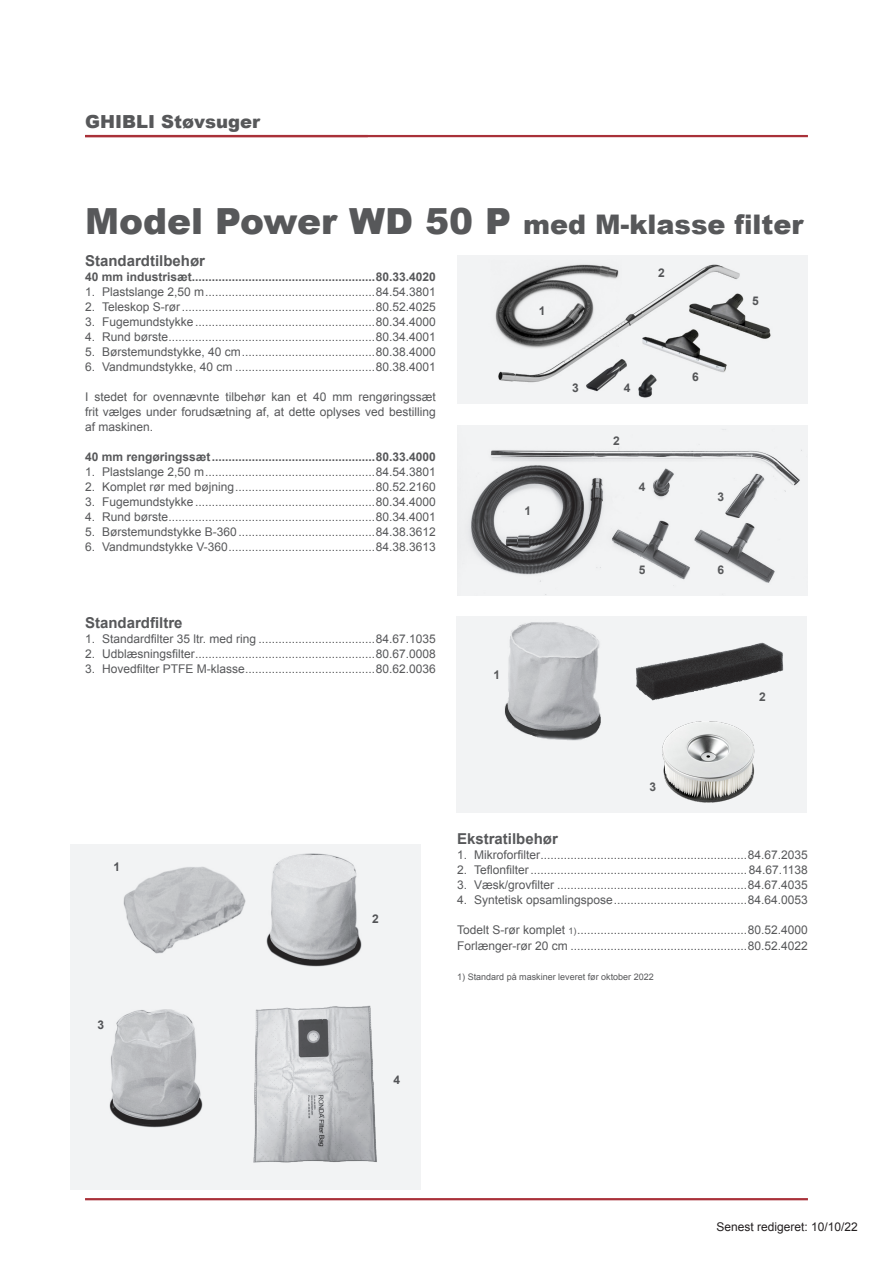
<style>
.page{position:relative;width:893px;height:1263px;background:#fff}
.page>*{position:absolute;margin:0;border:0;box-sizing:border-box;transform-origin:0 0}
.Paragraph_Style_1{font:900 27px "Arial";color:#57585a}
.Paragraph_Style_1-2{font:900 18px "Arial";color:#57585a}
.Paragraph_Style_1-3{font:700 15px "Arial";color:#57585a}
.Paragraph_Style_1-4{font:12px/15.1px "Arial";color:#57585a}
.Paragraph_Style_1-5{font:700 12px "Arial";color:#57585a}
.t1{font:12px "Arial";color:#231f20}
.Paragraph_Style_1-6{font:9px "Arial";color:#57585a}
.s1{font-size:36px}
.s2{font-size:9px}
.s3{font-size:9.15px}
</style>
<div class="page">
<hr style="left:85px;top:135px;width:723px;height:2px;background:#a93139">
<hr style="left:85px;top:1198px;width:723px;height:2px;background:#a93139">
<svg style="left:457px;top:425px;width:351px;height:170px;fill:#f2f3f4"></svg>
<svg style="left:456px;top:617px;width:351px;height:196px;fill:#f2f3f4"></svg>
<img style="left:636px;top:715px;width:147px;height:91px">
<svg style="left:70px;top:844px;width:351px;height:345px;fill:#f2f3f4"></svg>
<svg style="left:457px;top:255px;width:351px;height:149px;fill:#f2f3f4"></svg>
<p class="Paragraph_Style_1-2" style="left:85px;top:108px;width:176px">GHIBLI Støvsuger</p>
<p class="Paragraph_Style_1" style="left:85px;top:205px;width:720px"><span class="s1">Model Power WD 50 P</span> med M-klasse filter</p>
<p class="Paragraph_Style_1-3" style="left:85px;top:251px;width:122px">Standardtilbehør</p>
<p class="Paragraph_Style_1-5" style="left:85px;top:269px;width:352px">40 mm industrisæt.......................................................80.33.4020</p>
<p class="Paragraph_Style_1-4" style="left:85px;top:284px;width:352px">1. Plastslange 2,50 m...................................................84.54.3801</p>
<p class="Paragraph_Style_1-4" style="left:85px;top:299px;width:352px">2. Teleskop S-rør..........................................................80.52.4025</p>
<p class="Paragraph_Style_1-4" style="left:85px;top:314px;width:352px">3. Fugemundstykke......................................................80.34.4000</p>
<p class="Paragraph_Style_1-4" style="left:85px;top:329px;width:352px">4. Rund børste..............................................................80.34.4001</p>
<p class="Paragraph_Style_1-4" style="left:85px;top:344px;width:352px">5. Børstemundstykke, 40 cm........................................80.38.4000</p>
<p class="Paragraph_Style_1-4" style="left:85px;top:359px;width:352px">6. Vandmundstykke, 40 cm ..........................................80.38.4001</p>
<p class="Paragraph_Style_1-4" style="left:85px;top:389px;width:352px">I stedet for ovennævnte tilbehør kan et 40 mm rengøringssæt frit vælges under forudsætning af, at dette oplyses ved bestilling</p>
<p class="Paragraph_Style_1-4" style="left:85px;top:419px;width:70px">af maskinen.</p>
<p class="Paragraph_Style_1-5" style="left:85px;top:449px;width:352px">40 mm rengøringssæt.................................................80.33.4000</p>
<p class="Paragraph_Style_1-4" style="left:85px;top:464px;width:352px">1. Plastslange 2,50 m...................................................84.54.3801</p>
<p class="Paragraph_Style_1-4" style="left:85px;top:479px;width:352px">2. Komplet rør med bøjning..........................................80.52.2160</p>
<p class="Paragraph_Style_1-4" style="left:85px;top:494px;width:352px">3. Fugemundstykke......................................................80.34.4000</p>
<p class="Paragraph_Style_1-4" style="left:85px;top:509px;width:352px">4. Rund børste..............................................................80.34.4001</p>
<p class="Paragraph_Style_1-4" style="left:85px;top:524px;width:352px">5. Børstemundstykke B-360.........................................84.38.3612</p>
<p class="Paragraph_Style_1-4" style="left:85px;top:539px;width:352px">6. Vandmundstykke V-360............................................84.38.3613</p>
<p class="Paragraph_Style_1-3" style="left:85px;top:612px;width:99px">Standardfiltre</p>
<p class="Paragraph_Style_1-4" style="left:85px;top:631px;width:352px">1. Standardfilter 35 ltr. med ring ...................................84.67.1035</p>
<p class="Paragraph_Style_1-4" style="left:85px;top:646px;width:352px">2. Udblæsningsfilter......................................................80.67.0008</p>
<p class="Paragraph_Style_1-4" style="left:85px;top:661px;width:352px">3. Hovedfilter PTFE M-klasse.......................................80.62.0036</p>
<p class="Paragraph_Style_1-5" style="left:539px;top:303px;width:8px">1</p>
<p class="Paragraph_Style_1-5" style="left:572px;top:380px;width:8px">3</p>
<p class="Paragraph_Style_1-5" style="left:524px;top:503px;width:8px">1</p>
<p class="Paragraph_Style_1-5" style="left:658px;top:265px;width:8px">2</p>
<p class="Paragraph_Style_1-5" style="left:624px;top:380px;width:8px">4</p>
<p class="Paragraph_Style_1-5" style="left:613px;top:432px;width:8px">2</p>
<p class="Paragraph_Style_1-5" style="left:639px;top:479px;width:8px">4</p>
<p class="Paragraph_Style_1-5" style="left:692px;top:369px;width:8px">6</p>
<p class="Paragraph_Style_1-5" style="left:717px;top:488px;width:8px">3</p>
<p class="Paragraph_Style_1-5" style="left:639px;top:562px;width:8px">5</p>
<p class="Paragraph_Style_1-5" style="left:717px;top:562px;width:8px">6</p>
<p class="Paragraph_Style_1-5" style="left:752px;top:292px;width:8px">5</p>
<p class="Paragraph_Style_1-5" style="left:493px;top:667px;width:8px">1</p>
<p class="Paragraph_Style_1-5" style="left:759px;top:688px;width:8px">2</p>
<p class="Paragraph_Style_1-5" style="left:114px;top:859px;width:8px">1</p>
<p class="Paragraph_Style_1-5" style="left:98px;top:1017px;width:8px">3</p>
<p class="Paragraph_Style_1-5" style="left:372px;top:910px;width:8px">2</p>
<p class="Paragraph_Style_1-5" style="left:393px;top:1071px;width:8px">4</p>
<p class="Paragraph_Style_1-5" style="left:649px;top:779px;width:8px">3</p>
<p class="Paragraph_Style_1-3" style="left:457px;top:829px;width:102px">Ekstratilbehør</p>
<p class="Paragraph_Style_1-4" style="left:457px;top:848px;width:352px">1. Mikroforfilter..............................................................84.67.2035</p>
<p class="Paragraph_Style_1-4" style="left:457px;top:863px;width:352px">2. Teflonfilter.................................................................84.67.1138</p>
<p class="Paragraph_Style_1-4" style="left:457px;top:878px;width:352px">3. Væsk/grovfilter .........................................................84.67.4035</p>
<p class="Paragraph_Style_1-4" style="left:457px;top:893px;width:352px">4. Syntetisk opsamlingspose........................................84.64.0053</p>
<p class="Paragraph_Style_1-4" style="left:457px;top:923px;width:352px">Todelt S-rør komplet <span class="s2">1)</span>...................................................80.52.4000<br>Forlænger-rør 20 cm .....................................................80.52.4022</p>
<p class="Paragraph_Style_1-6" style="left:457px;top:971px;width:198px"><span class="s3">1)</span> Standard på maskiner leveret før oktober 2022</p>
<p class="t1" style="left:716px;top:1219px;width:143px">Senest redigeret: 10/10/22</p>
</div>
